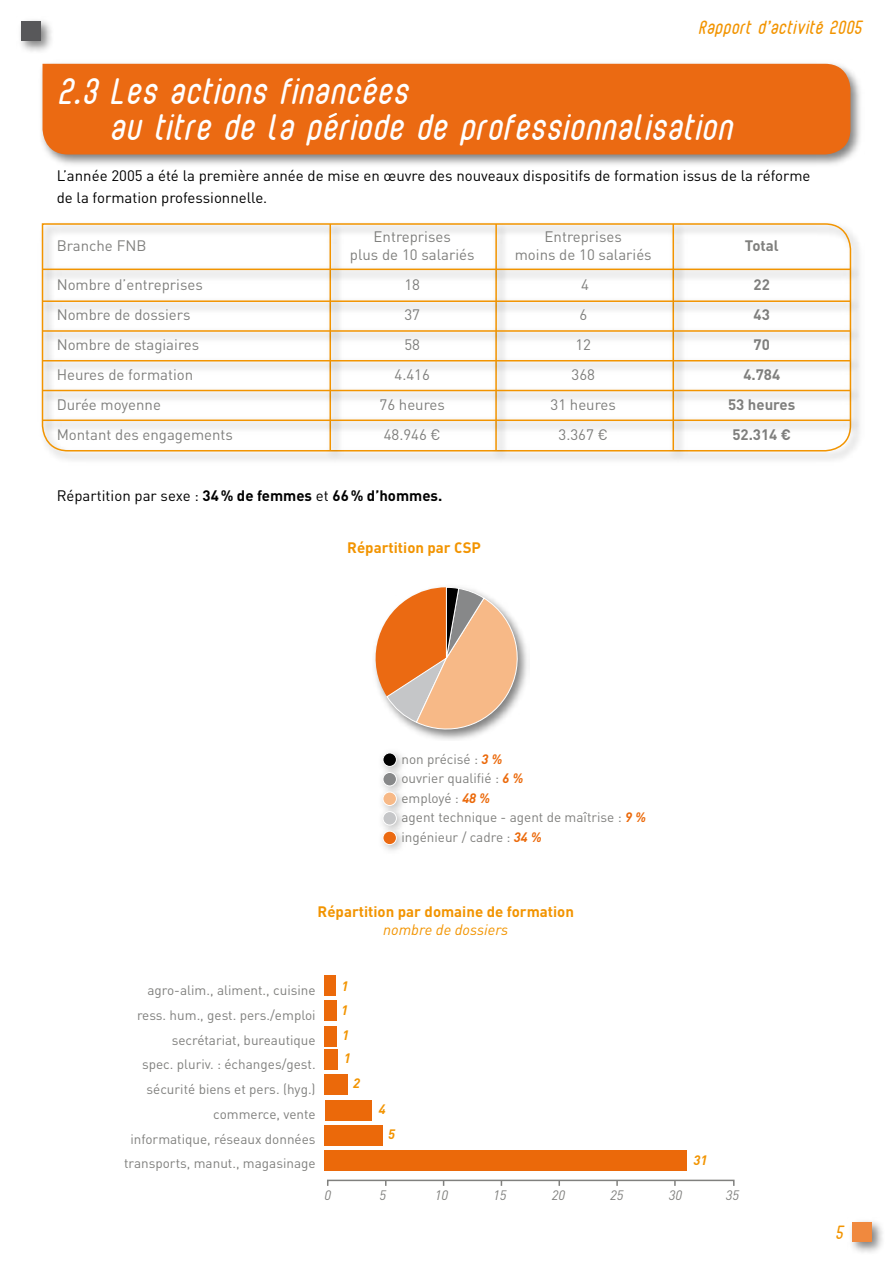
<style>
.page{position:relative;width:893px;height:1263px;background:#fff}
.page>*{position:absolute;margin:0;border:0;box-sizing:border-box;transform-origin:0 0}
.t1{font:24px/36px "Bubble Boy 2";color:#fff}
.t2{font:15px "DIN";color:#80807e}
.t3{font:15px/21.6px "DIN";color:#000}
.t4{font:700 15px "DIN";color:#f29400}
.t5{font:700 15px "DIN";color:#000}
.t6{font:700 15px "DIN";color:#80807e}
.t7{font:italic 15px "DIN";color:#f29400}
.t8{font:13.5px/24.8px "DIN";color:#80807e;text-align:right}
.t9{font:italic 13.5px "DIN";color:#80807e}
.t10{font:italic 700 13.5px/24.5px "DIN";color:#f29400;text-align:justify}
.t11{font:12.45px "Bubble Boy 2";color:#f29400}
.s1{font-weight:400}
.s2{font-weight:700;font-style:italic;color:#eb690a}
</style>
<div class="page">
<div style="left:17px;top:17px;width:38px;height:38px;background:#000;opacity:.5"></div>
<div style="left:21px;top:21px;width:20px;height:20px;background:#58585a"></div>
<div style="left:847px;top:1217px;width:39px;height:39px;background:#000;opacity:.5"></div>
<div style="left:852px;top:1222px;width:20px;height:20px;background:#f0893e"></div>
<div style="left:38px;top:59px;width:827px;height:110px;background:#000;opacity:.5"></div>
<div style="left:43px;top:64px;width:807px;height:90px;background:#eb6a12"></div>
<div style="left:37px;top:218px;width:827px;height:247px;background:#f5f5f5"></div>
<svg style="left:41px;top:223px;width:811px;height:229px"></svg>
<div style="left:491px;top:220px;width:19px;height:243px;background:#f2f2f2"></div>
<hr style="left:495px;top:224px;width:2px;height:227px;background:#f29400">
<div style="left:325px;top:220px;width:19px;height:243px;background:#000;opacity:.5"></div>
<hr style="left:329px;top:224px;width:2px;height:227px;background:#f29400">
<div style="left:668px;top:220px;width:19px;height:243px;background:#000;opacity:.5"></div>
<hr style="left:672px;top:224px;width:2px;height:227px;background:#f29400">
<div style="left:39px;top:264px;width:823px;height:19px;background:#000;opacity:.5"></div>
<hr style="left:43px;top:269px;width:807px;height:1px;background:#f29400">
<div style="left:39px;top:296px;width:823px;height:19px;background:#f2f2f2"></div>
<hr style="left:43px;top:300px;width:807px;height:2px;background:#f29400">
<div style="left:39px;top:325px;width:823px;height:20px;background:#f4f4f4"></div>
<hr style="left:43px;top:330px;width:807px;height:2px;background:#f29400">
<div style="left:39px;top:355px;width:823px;height:20px;background:#000;opacity:.5"></div>
<hr style="left:43px;top:360px;width:807px;height:1px;background:#f29400">
<div style="left:39px;top:385px;width:823px;height:19px;background:#000;opacity:.5"></div>
<hr style="left:43px;top:390px;width:807px;height:1px;background:#f29400">
<div style="left:39px;top:415px;width:823px;height:19px;background:#000;opacity:.5"></div>
<hr style="left:43px;top:419px;width:807px;height:2px;background:#f29400">
<svg style="left:327px;top:111px;width:12px;height:9px"></svg>
<div style="left:325px;top:975px;width:11px;height:21px;background:#eb690a"></div>
<div style="left:325px;top:1000px;width:12px;height:21px;background:#eb690a"></div>
<div style="left:325px;top:1026px;width:12px;height:20px;background:#eb690a"></div>
<div style="left:325px;top:1049px;width:13px;height:21px;background:#eb690a"></div>
<div style="left:325px;top:1074px;width:23px;height:21px;background:#eb690a"></div>
<div style="left:325px;top:1099px;width:47px;height:21px;background:#eb690a"></div>
<div style="left:325px;top:1125px;width:58px;height:21px;background:#eb690a"></div>
<div style="left:325px;top:1150px;width:362px;height:21px;background:#eb690a"></div>
<div style="left:327px;top:1179px;width:407px;height:7px;border:2px solid #80807e"></div>
<svg style="left:558px;top:1180px;width:2px;height:6px"></svg>
<svg style="left:616px;top:1180px;width:2px;height:6px"></svg>
<svg style="left:674px;top:1180px;width:2px;height:6px"></svg>
<svg style="left:366px;top:75px;width:12px;height:9px"></svg>
<div style="left:376px;top:746px;width:32px;height:32px;background:#000;opacity:.3"></div>
<div style="left:383px;top:753px;width:13px;height:13px;background:#000;border-radius:50%"></div>
<div style="left:383px;top:753px;width:14px;height:14px;border:1px solid #fff;border-radius:50%"></div>
<div style="left:376px;top:766px;width:32px;height:32px;background:#000;opacity:.3"></div>
<div style="left:383px;top:772px;width:13px;height:14px;background:#878889;border-radius:50%"></div>
<div style="left:383px;top:772px;width:14px;height:14px;border:1px solid #fff;border-radius:50%"></div>
<div style="left:376px;top:785px;width:32px;height:32px;background:#000;opacity:.3"></div>
<div style="left:383px;top:792px;width:13px;height:13px;background:#f7b987;border-radius:50%"></div>
<div style="left:383px;top:792px;width:14px;height:14px;border:1px solid #fff;border-radius:50%"></div>
<div style="left:376px;top:805px;width:32px;height:32px;background:#000;opacity:.3"></div>
<div style="left:383px;top:811px;width:13px;height:14px;background:#c5c6c8;border-radius:50%"></div>
<div style="left:383px;top:811px;width:14px;height:14px;border:1px solid #fff;border-radius:50%"></div>
<div style="left:376px;top:824px;width:32px;height:32px;background:#000;opacity:.3"></div>
<div style="left:383px;top:831px;width:13px;height:14px;background:#eb6a12;border-radius:50%"></div>
<div style="left:383px;top:831px;width:14px;height:14px;border:1px solid #fff;border-radius:50%"></div>
<div style="left:372px;top:583px;width:157px;height:158px;background:#000;opacity:.5"></div>
<svg style="left:372px;top:587px;width:155px;height:150px"></svg>
<p class="t11" style="left:698px;top:23px;width:165px">Rapport d’activite 2005</p>
<h1 class="t1" style="left:109px;top:78px;width:625px;text-indent:-52px">2.3 Les actions financees<br>au titre de la periode de professionnalisation</h1>
<p class="t3" style="left:57px;top:164px;width:755px">L’année 2005 a été la première année de mise en œuvre des nouveaux dispositifs de formation issus de la réforme de la formation professionnelle.</p>
<p class="t2" style="left:57px;top:236px;width:91px">Branche FNB</p>
<p class="t2" style="left:374px;top:227px;width:79px">Entreprises</p>
<p class="t2" style="left:545px;top:227px;width:79px">Entreprises</p>
<p class="t6" style="left:745px;top:236px;width:35px">Total</p>
<p class="t2" style="left:350px;top:245px;width:126px">plus de 10 salariés</p>
<p class="t2" style="left:515px;top:245px;width:138px">moins de 10 salariés</p>
<p class="t2" style="left:57px;top:275px;width:148px">Nombre d’entreprises</p>
<p class="t2" style="left:404px;top:275px;width:17px">18</p>
<p class="t2" style="left:581px;top:275px;width:9px">4</p>
<p class="t6" style="left:754px;top:275px;width:18px">22</p>
<p class="t2" style="left:57px;top:305px;width:135px">Nombre de dossiers</p>
<p class="t2" style="left:404px;top:305px;width:17px">37</p>
<p class="t2" style="left:579px;top:305px;width:9px">6</p>
<p class="t6" style="left:754px;top:305px;width:18px">43</p>
<p class="t2" style="left:57px;top:335px;width:144px">Nombre de stagiaires</p>
<p class="t2" style="left:404px;top:335px;width:17px">58</p>
<p class="t2" style="left:575px;top:335px;width:17px">12</p>
<p class="t6" style="left:754px;top:335px;width:18px">70</p>
<p class="t2" style="left:57px;top:365px;width:138px">Heures de formation</p>
<p class="t2" style="left:395px;top:365px;width:37px">4.416</p>
<p class="t2" style="left:571px;top:365px;width:25px">368</p>
<p class="t6" style="left:743px;top:365px;width:38px">4.784</p>
<p class="t2" style="left:57px;top:395px;width:106px">Durée moyenne</p>
<p class="t2" style="left:379px;top:395px;width:67px">76 heures</p>
<p class="t2" style="left:550px;top:395px;width:67px">31 heures</p>
<p class="t6" style="left:728px;top:395px;width:69px">53 heures</p>
<p class="t2" style="left:57px;top:425px;width:178px">Montant des engagements</p>
<p class="t2" style="left:384px;top:425px;width:59px">48.946 €</p>
<p class="t2" style="left:559px;top:425px;width:51px">3.367 €</p>
<p class="t6" style="left:732px;top:425px;width:60px">52.314 €</p>
<p class="t5" style="left:57px;top:486px;width:387px"><span class="s1">Répartition par sexe :</span> 34% de femmes <span class="s1">et</span> 66% d’hommes.</p>
<p class="t4" style="left:347px;top:537px;width:135px">Répartition par CSP</p>
<p class="t8" style="left:401px;top:749px;width:246px;line-height:19.5px;text-align:left">non précisé : <span class="s2">3 %<br></span>ouvrier qualifié : <span class="s2">6 %<br></span>employé : <span class="s2">48 %<br></span>agent technique - agent de maîtrise : <span class="s2">9 % </span>ingénieur / cadre : <span class="s2">34 %</span></p>
<p class="t4" style="left:318px;top:901px;width:258px">Répartition par domaine de formation</p>
<p class="t7" style="left:383px;top:920px;width:127px">nombre de dossiers</p>
<p class="t8" style="left:124px;top:977px;width:193px">agro-alim., aliment., cuisine ress. hum., gest. pers./emploi secrétariat, bureautique<br>spec. pluriv. : échanges/gest. sécurité biens et pers. (hyg.) commerce, vente<br>informatique, réseaux données transports, manut., magasinage</p>
<p class="t10" style="left:341px;top:973px;width:10px">1<br>1<br>1</p>
<p class="t10" style="left:344px;top:1045px;width:8px">1</p>
<p class="t10" style="left:353px;top:1070px;width:8px">2</p>
<p class="t10" style="left:379px;top:1096px;width:8px">4</p>
<p class="t10" style="left:388px;top:1121px;width:8px">5</p>
<p class="t10" style="left:693px;top:1148px;width:15px">31</p>
<p class="t9" style="left:324px;top:1186px;width:8px">0</p>
<p class="t9" style="left:380px;top:1186px;width:8px">5</p>
<p class="t9" style="left:435px;top:1186px;width:15px">10</p>
<p class="t9" style="left:493px;top:1186px;width:15px">15</p>
<p class="t9" style="left:552px;top:1186px;width:15px">20</p>
<p class="t9" style="left:610px;top:1186px;width:15px">25</p>
<p class="t9" style="left:669px;top:1186px;width:15px">30</p>
<p class="t9" style="left:726px;top:1186px;width:15px">35</p>
</div>
